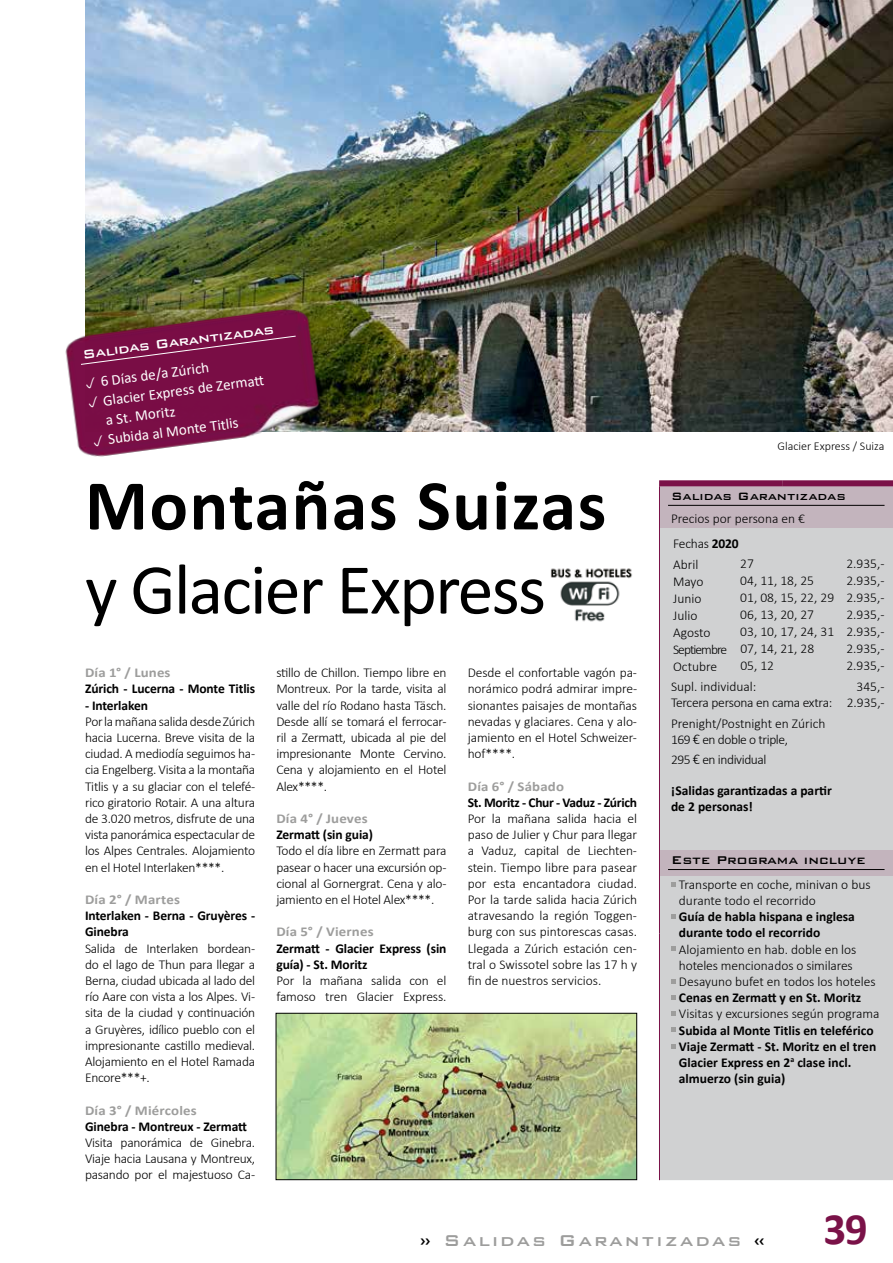
<style>
.page{position:relative;width:893px;height:1263px;background:#fff}
.page>*{position:absolute;margin:0;border:0;box-sizing:border-box;transform-origin:0 0}
.t1{font:72px "Calibri";letter-spacing:-.025em;color:#000}
.t2{font:700 72px "Calibri";letter-spacing:.02em;color:#000}
.t3{font:700 45px "Calibri";color:#7a1248}
.t4{font:500 21px "Bank Gothic BT";letter-spacing:.1em;color:#9d9d9c}
.t5{font:500 16.5px "Bank Gothic BT";color:#fff}
.t6{font:15px/19.5px "Calibri";color:#fff}
.t7{font:500 15px "Bank Gothic BT";color:#000}
.t8{font:500 14.25px "Bank Gothic BT";color:#000}
.t9{font:300 13.5px/16.2px "Calibri";letter-spacing:-.01em;color:#000}
.t10{font:700 13.5px/16.2px "Calibri";letter-spacing:-.01em;color:#000}
.t11{font:700 13.5px "Calibri";letter-spacing:.01em;color:#9d9d9c;scale:1.1 1}
.t12{font:300 13.5px "Calibri";letter-spacing:-.03em;color:#000}
.t13{font:300 12px "Calibri";color:#000}
.s1{font-weight:700}
.s2{font-size:15px}
.s3{color:#000}
</style>
<div class="page">
<div style="left:660px;top:528px;width:233px;height:652px;background:#d0d1d2"></div>
<div style="left:659px;top:480px;width:124px;height:6px;background:#7a1248"></div>
<div style="left:783px;top:480px;width:110px;height:6px;background:#7a1248"></div>
<hr style="left:659px;top:486px;width:1px;height:447px;background:#7a1248">
<hr style="left:659px;top:933px;width:1px;height:247px;background:#7a1248">
<div style="left:660px;top:850px;width:233px;height:26px;background:#c3b4bd"></div>
<img style="left:278px;top:1015px;width:357px;height:163px">
<div style="left:276px;top:1013px;width:361px;height:167px;border:1px solid #000"></div>
<img style="left:85px;top:0;width:808px;height:432px">
<img style="left:65px;top:295px;width:264px;height:162px">
<svg style="left:80px;top:335px;width:216px;height:30px;background:#7d154b"></svg>
<img style="left:550px;top:568px;width:82px;height:54px">
<div style="left:659px;top:485px;width:234px;height:43px;background:#c3b4bd"></div>
<hr style="left:668px;top:505px;width:216px;height:1px;background:#000">
<hr style="left:668px;top:869px;width:216px;height:1px;background:#000">
<svg style="left:671px;top:882px;width:5px;height:4px"></svg>
<svg style="left:671px;top:914px;width:5px;height:5px"></svg>
<svg style="left:671px;top:946px;width:5px;height:5px"></svg>
<svg style="left:671px;top:979px;width:5px;height:5px"></svg>
<svg style="left:671px;top:995px;width:5px;height:5px"></svg>
<svg style="left:671px;top:1011px;width:5px;height:5px"></svg>
<svg style="left:671px;top:1027px;width:5px;height:5px"></svg>
<svg style="left:671px;top:1044px;width:5px;height:4px"></svg>
<svg style="left:85px;top:377px;width:11px;height:11px"></svg>
<svg style="left:88px;top:396px;width:10px;height:12px"></svg>
<svg style="left:93px;top:435px;width:11px;height:11px"></svg>
<p class="t5" style="left:81px;top:346px;width:195px;rotate:-8deg">Salidas Garantizadas</p>
<p class="t6" style="left:99px;top:372px;width:160px;rotate:-8deg">6 Días de/a Zúrich<br>Glacier Express de Zermatt a St. Moritz<br>Subida al Monte Titlis</p>
<h1 class="t2" style="left:85px;top:455px;width:523px">Montañas Suizas</h1>
<h1 class="t1" style="left:85px;top:539px;width:463px">y Glacier Express</h1>
<p class="t11" style="left:85px;top:663px;width:79px">Día 1° / Lunes</p>
<p class="t10" style="left:85px;top:680px;width:172px">Zúrich - Lucerna - Monte Titlis</p>
<p class="t10" style="left:85px;top:697px;width:64px">- Interlaken</p>
<p class="t9" style="left:85px;top:713px;width:172px;text-align:justify">Por la mañana salida desde Zúrich hacia Lucerna. Breve visita de la ciudad. A mediodía seguimos ha&shy;cia Engelberg. Visita a la montaña Titlis y a su glaciar con el telefé&shy;rico giratorio Rotair. A una altura de 3.020 metros, disfrute de una vista panorámica espectacular de los Alpes Centrales. Alojamiento en el Hotel Interlaken****.</p>
<p class="t11" style="left:85px;top:890px;width:88px">Día 2° / Martes</p>
<p class="t10" style="left:85px;top:907px;width:172px">Interlaken - Berna - Gruyères -<br>Ginebra</p>
<p class="t9" style="left:85px;top:940px;width:172px;text-align:justify">Salida de Interlaken bordean&shy;do el lago de Thun para llegar a Berna, ciudad ubicada al lado del río Aare con vista a los Alpes. Vi&shy;sita de la ciudad y continuación a Gruyères, idílico pueblo con el impresionante castillo medieval.<br>Alojamiento en el Hotel Ramada Encore***+.</p>
<p class="t11" style="left:85px;top:1100px;width:103px">Día 3° / Miércoles</p>
<p class="t10" style="left:85px;top:1118px;width:163px">Ginebra - Montreux - Zermatt</p>
<p class="t9" style="left:85px;top:1134px;width:172px">Visita panorámica de Ginebra.<br>Viaje hacia Lausana y Montreux, pasando por el majestuoso Ca-</p>
<p class="t9" style="left:276px;top:664px;width:172px">stillo de Chillon. Tiempo libre en<br>Montreux. Por la tarde, visita al valle del río Rodano hasta Täsch.<br>Desde allí se tomará el ferrocar&shy;ril a Zermatt, ubicada al pie del impresionante Monte Cervino.<br>Cena y alojamiento en el Hotel<br>Alex****.</p>
<p class="t11" style="left:276px;top:809px;width:84px">Día 4° / Jueves</p>
<p class="t10" style="left:276px;top:826px;width:98px">Zermatt (sin guia)</p>
<p class="t9" style="left:276px;top:843px;width:172px;text-align:justify">Todo el día libre en Zermatt para pasear o hacer una excursión op&shy;cional al Gornergrat. Cena y alo&shy;jamiento en el Hotel Alex****.</p>
<p class="t11" style="left:276px;top:922px;width:90px">Día 5° / Viernes</p>
<p class="t10" style="left:276px;top:940px;width:172px">Zermatt - Glacier Express (sin guía) - St. Moritz</p>
<p class="t9" style="left:276px;top:972px;width:172px">Por la mañana salida con el famoso tren Glacier Express.</p>
<p class="t9" style="left:468px;top:664px;width:171px;text-align:justify">Desde el confortable vagón pa&shy;norámico podrá admirar impre&shy;sionantes paisajes de montañas nevadas y glaciares. Cena y alo&shy;jamiento en el Hotel Schweizer&shy;hof****.</p>
<p class="t11" style="left:468px;top:776px;width:89px">Día 6° / Sábado</p>
<p class="t10" style="left:468px;top:794px;width:171px">St. Moritz - Chur - Vaduz - Zúrich</p>
<p class="t9" style="left:468px;top:810px;width:171px">Por la mañana salida hacia el paso de Julier y Chur para llegar a Vaduz, capital de Liechten&shy;stein. Tiempo libre para pasear por esta encantadora ciudad.<br>Por la tarde salida hacia Zúrich atravesando la región Toggen&shy;burg con sus pintorescas casas.<br>Llegada a Zúrich estación cen&shy;tral o Swissotel sobre las 17 h y fin de nuestros servicios.</p>
<p class="t13" style="left:777px;top:439px;width:108px">Glacier Express / Suiza</p>
<p class="t8" style="left:671px;top:488px;width:176px">Salidas Garantizadas</p>
<p class="t9" style="left:671px;top:506px;width:135px;line-height:24.3px">Precios por persona en €<br>Fechas <span class="s1">2020</span></p>
<p class="t9" style="left:673px;top:556px;width:27px">Abril</p>
<p class="t9" style="left:740px;top:555px;width:15px">27</p>
<p class="t9" style="left:846px;top:555px;width:40px">2.935,-</p>
<p class="t9" style="left:673px;top:573px;width:32px">Mayo</p>
<p class="t9" style="left:740px;top:572px;width:75px">04, 11, 18, 25</p>
<p class="t9" style="left:846px;top:572px;width:40px">2.935,-</p>
<p class="t9" style="left:673px;top:591px;width:30px">Junio</p>
<p class="t9" style="left:740px;top:589px;width:146px">01, 08, 15, 22, 29 2.935,-</p>
<p class="t9" style="left:673px;top:608px;width:26px">Julio</p>
<p class="t9" style="left:740px;top:606px;width:75px">06, 13, 20, 27</p>
<p class="t9" style="left:846px;top:606px;width:40px">2.935,-</p>
<p class="t9" style="left:673px;top:625px;width:39px">Agosto</p>
<p class="t9" style="left:673px;top:623px;width:213px;line-height:17px;text-indent:67px">03, 10, 17, 24, 31 2.935,-<br>Septiembre 07, 14, 21, 28</p>
<p class="t9" style="left:846px;top:640px;width:40px">2.935,-</p>
<p class="t9" style="left:673px;top:659px;width:46px">Octubre</p>
<p class="t9" style="left:740px;top:657px;width:35px">05, 12</p>
<p class="t9" style="left:846px;top:657px;width:40px">2.935,-</p>
<p class="t9" style="left:671px;top:678px;width:87px">Supl. individual:</p>
<p class="t9" style="left:671px;top:678px;width:215px;text-align:right">345,-<br>Tercera persona en cama extra: 2.935,-</p>
<p class="t9" style="left:671px;top:715px;width:156px">Prenight/Postnight en Zúrich<br>169 <span class="s2">€</span> en doble o triple,</p>
<p class="t12" style="left:671px;top:751px;width:97px">295 <span class="s2">€</span> en individual</p>
<p class="t10" style="left:671px;top:782px;width:162px">¡Salidas garantizadas a partir de 2 personas!</p>
<p class="t7" style="left:671px;top:852px;width:196px">Este Programa incluye</p>
<p class="t9" style="left:679px;top:876px;width:193px">Transporte en coche, minivan o bus durante todo el recorrido</p>
<p class="t10" style="left:679px;top:908px;width:178px">Guía de habla hispana e inglesa durante todo el recorrido</p>
<p class="t9" style="left:679px;top:941px;width:198px">Alojamiento en hab. doble en los hoteles mencionados o similares<br>Desayuno bufet en todos los hoteles</p>
<p class="t10" style="left:679px;top:989px;width:184px">Cenas en Zermatt y en St. Moritz</p>
<p class="t9" style="left:679px;top:1006px;width:202px">Visitas y excursiones según programa</p>
<p class="t10" style="left:679px;top:1022px;width:199px">Subida al Monte Titlis en teleférico<br>Viaje Zermatt - St. Moritz en el tren<br>Glacier Express en 2<sup>a</sup> clase incl. almuerzo (sin guia)</p>
<h3 class="t4" style="left:419px;top:1229px;width:347px"><span class="s3">»</span> Salidas Garantizadas <span class="s3">«</span></h3>
<h2 class="t3" style="left:823px;top:1197px;width:46px">39</h2>
</div>
